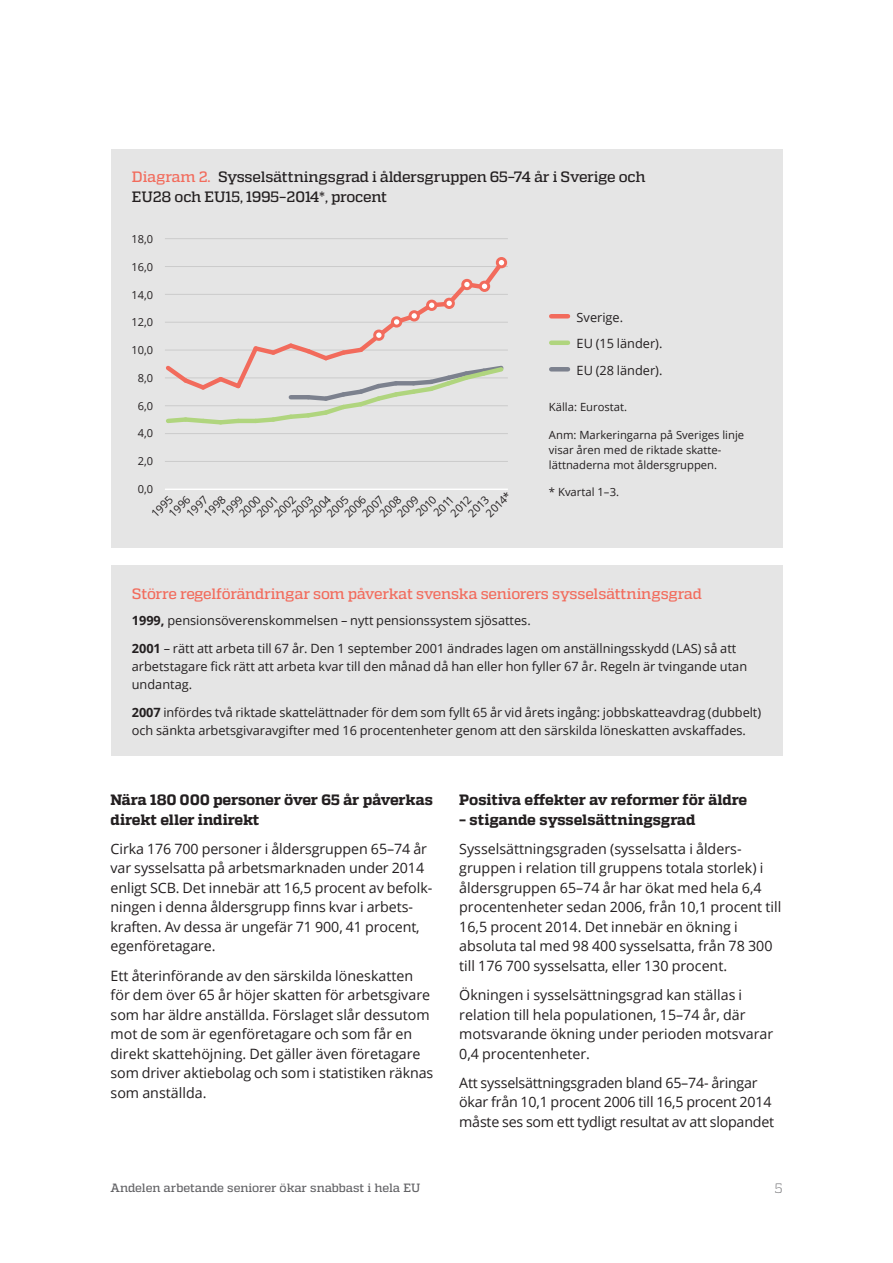
<style>
.page{position:relative;width:893px;height:1263px;background:#fff}
.page>*{position:absolute;margin:0;border:0;box-sizing:border-box;transform-origin:0 0}
.t1{font:800 15px/19.5px "Quadon";letter-spacing:-.01em;color:#231f20}
.t2{font:500 15px/19.5px "Quadon";letter-spacing:-.01em;color:#231f20}
.t3{font:500 15px "Quadon";letter-spacing:-.02em;color:#f26b5c}
.t4{font:14.25px/19.5px "Open Sans";color:#231f20}
.t5{font:300 13.5px "Quadon";color:#636366}
.t6{font:12.75px/18px "Open Sans";color:#231f20}
.t7{font:500 12px "Quadon";letter-spacing:-.005em;color:#636366}
.t8{font:11.25px/15px "Open Sans";color:#231f20}
.t9{font:11.1px "Open Sans";color:#231f20}
.s1{color:#f26b5c}
.s2{font-weight:700}
</style>
<div class="page">
<div style="left:111px;top:566px;width:671px;height:190px;background:#e5e5e5"></div>
<div style="left:111px;top:149px;width:671px;height:398px;background:#e5e5e5"></div>
<hr style="left:165px;top:266px;width:343px;height:1px;background:#cbcbcb">
<hr style="left:165px;top:294px;width:343px;height:1px;background:#cbcbcb">
<hr style="left:165px;top:322px;width:343px;height:1px;background:#cbcbcb">
<hr style="left:165px;top:350px;width:343px;height:1px;background:#cbcbcb">
<hr style="left:165px;top:377px;width:343px;height:1px;background:#cbcbcb">
<hr style="left:165px;top:405px;width:343px;height:1px;background:#cbcbcb">
<hr style="left:165px;top:433px;width:343px;height:1px;background:#cbcbcb">
<hr style="left:165px;top:461px;width:343px;height:1px;background:#cbcbcb">
<hr style="left:165px;top:238px;width:343px;height:1px;background:#cbcbcb">
<svg style="left:165px;top:257px;width:342px;height:168px"></svg>
<div style="left:375px;top:331px;width:8px;height:8px;background:#fff;border-radius:50%"></div>
<div style="left:373px;top:329px;width:11px;height:12px;border:3px solid #f26b5c;border-radius:50%"></div>
<div style="left:392px;top:318px;width:9px;height:8px;background:#fff;border-radius:50%"></div>
<div style="left:391px;top:316px;width:11px;height:12px;border:3px solid #f26b5c;border-radius:50%"></div>
<div style="left:410px;top:312px;width:8px;height:8px;background:#fff;border-radius:50%"></div>
<div style="left:409px;top:310px;width:11px;height:11px;border:3px solid #f26b5c;border-radius:50%"></div>
<div style="left:428px;top:301px;width:8px;height:8px;background:#fff;border-radius:50%"></div>
<div style="left:426px;top:300px;width:11px;height:11px;border:3px solid #f26b5c;border-radius:50%"></div>
<div style="left:445px;top:299px;width:8px;height:8px;background:#fff;border-radius:50%"></div>
<div style="left:444px;top:298px;width:11px;height:11px;border:3px solid #f26b5c;border-radius:50%"></div>
<div style="left:463px;top:280px;width:8px;height:9px;background:#fff;border-radius:50%"></div>
<div style="left:461px;top:279px;width:12px;height:11px;border:3px solid #f26b5c;border-radius:50%"></div>
<div style="left:480px;top:282px;width:9px;height:8px;background:#fff;border-radius:50%"></div>
<div style="left:479px;top:281px;width:11px;height:11px;border:3px solid #f26b5c;border-radius:50%"></div>
<div style="left:497px;top:258px;width:9px;height:9px;background:#fff;border-radius:50%"></div>
<div style="left:496px;top:257px;width:11px;height:11px;border:3px solid #f26b5c;border-radius:50%"></div>
<hr style="left:165px;top:489px;width:343px;height:1px;background:#fff">
<hr style="left:551px;top:314px;width:17px;height:4px;background:#f26b5c">
<div style="left:551px;top:340px;width:17px;height:5px;background:#b0d57e"></div>
<hr style="left:551px;top:367px;width:17px;height:4px;background:#7c818e">
<p class="t2" style="left:132px;top:167px;width:515px"><span class="s1">Diagram 2.</span> Sysselsättningsgrad i åldersgruppen 65–74 år i Sverige och<br>EU28 och EU15, 1995–2014*, procent</p>
<p class="t9" style="left:132px;top:231px;width:23px">18,0</p>
<p class="t9" style="left:132px;top:259px;width:23px">16,0</p>
<p class="t9" style="left:132px;top:287px;width:23px">14,0</p>
<p class="t9" style="left:132px;top:315px;width:23px">12,0</p>
<p class="t9" style="left:132px;top:342px;width:23px">10,0</p>
<p class="t9" style="left:138px;top:370px;width:17px">8,0</p>
<p class="t9" style="left:138px;top:398px;width:17px">6,0</p>
<p class="t9" style="left:138px;top:425px;width:17px">4,0</p>
<p class="t9" style="left:138px;top:453px;width:17px">2,0</p>
<p class="t9" style="left:138px;top:481px;width:17px">0,0</p>
<p class="t9" style="left:464px;top:509px;width:26px;rotate:-45deg">2013</p>
<p class="t6" style="left:577px;top:303px;width:87px;line-height:26.5px">Sverige.<br>EU (15 länder).<br>EU (28 länder).</p>
<p class="t8" style="left:549px;top:399px;width:80px">Källa: Eurostat.</p>
<p class="t8" style="left:549px;top:427px;width:197px">Anm: Markeringarna på Sveriges linje visar åren med de riktade skatte&shy;lättnaderna mot åldersgruppen.</p>
<p class="t8" style="left:549px;top:484px;width:72px">* Kvartal 1–3.</p>
<p class="t9" style="left:393px;top:510px;width:27px;rotate:-45deg">2009</p>
<p class="t9" style="left:482px;top:509px;width:32px;rotate:-45deg">2014*</p>
<p class="t9" style="left:306px;top:510px;width:27px;rotate:-45deg">2004</p>
<p class="t9" style="left:165px;top:510px;width:27px;rotate:-45deg">1996</p>
<p class="t9" style="left:235px;top:510px;width:27px;rotate:-45deg">2000</p>
<p class="t9" style="left:341px;top:510px;width:27px;rotate:-45deg">2006</p>
<p class="t9" style="left:412px;top:509px;width:25px;rotate:-45deg">2010</p>
<p class="t9" style="left:200px;top:510px;width:27px;rotate:-45deg">1998</p>
<p class="t9" style="left:376px;top:510px;width:27px;rotate:-45deg">2008</p>
<p class="t9" style="left:218px;top:510px;width:27px;rotate:-45deg">1999</p>
<p class="t9" style="left:271px;top:510px;width:27px;rotate:-45deg">2002</p>
<p class="t9" style="left:447px;top:509px;width:26px;rotate:-45deg">2012</p>
<p class="t9" style="left:288px;top:510px;width:27px;rotate:-45deg">2003</p>
<p class="t9" style="left:183px;top:510px;width:27px;rotate:-45deg">1997</p>
<p class="t9" style="left:358px;top:510px;width:27px;rotate:-45deg">2007</p>
<p class="t9" style="left:148px;top:510px;width:27px;rotate:-45deg">1995</p>
<p class="t9" style="left:323px;top:510px;width:27px;rotate:-45deg">2005</p>
<p class="t9" style="left:253px;top:510px;width:27px;rotate:-45deg">2001</p>
<p class="t9" style="left:430px;top:509px;width:25px;rotate:-45deg">2011</p>
<p class="t3" style="left:132px;top:585px;width:571px">Större regelförändringar som påverkat svenska seniorers sysselsättningsgrad</p>
<p class="t6" style="left:132px;top:606px;width:606px;line-height:27.8px"><span class="s2">1999,</span> pensionsöverenskommelsen – nytt pensionssystem sjösattes.<br><span class="s2">2001</span> – rätt att arbeta till 67 år. Den 1 september 2001 ändrades lagen om anställningsskydd (LAS) så att</p>
<p class="t6" style="left:132px;top:657px;width:617px">arbetstagare fick rätt att arbeta kvar till den månad då han eller hon fyller 67 år. Regeln är tvingande utan undantag.</p>
<p class="t6" style="left:132px;top:703px;width:631px"><span class="s2">2007</span> infördes två riktade skattelättnader för dem som fyllt 65 år vid årets ingång: jobbskatteavdrag (dubbelt) och sänkta arbetsgivaravgifter med 16 procentenheter genom att den särskilda löneskatten avskaffades.</p>
<p class="t1" style="left:111px;top:790px;width:324px">Nära 180 000 personer över 65 år påverkas direkt eller indirekt</p>
<p class="t4" style="left:111px;top:838px;width:323px">Cirka 176 700 personer i åldersgruppen 65–74 år var sysselsatta på arbetsmarknaden under 2014 enligt SCB. Det innebär att 16,5 procent av befolk&shy;ningen i denna åldersgrupp finns kvar i arbets&shy;kraften. Av dessa är ungefär 71 900, 41 procent, egenföretagare.</p>
<p class="t4" style="left:111px;top:965px;width:324px">Ett återinförande av den särskilda löneskatten för dem över 65 år höjer skatten för arbetsgivare som har äldre anställda. Förslaget slår dessutom mot de som är egenföretagare och som får en direkt skattehöjning. Det gäller även företagare som driver aktiebolag och som i statistiken räknas som anställda.</p>
<p class="t1" style="left:459px;top:790px;width:289px">Positiva effekter av reformer för äldre</p>
<p class="t1" style="left:459px;top:810px;width:238px">– stigande sysselsättningsgrad</p>
<p class="t4" style="left:459px;top:838px;width:324px">Sysselsättningsgraden (sysselsatta i ålders&shy;gruppen i relation till gruppens totala storlek) i åldersgruppen 65–74 år har ökat med hela 6,4 procentenheter sedan 2006, från 10,1 procent till 16,5 procent 2014. Det innebär en ökning i absoluta tal med 98 400 sysselsatta, från 78 300 till 176 700 sysselsatta, eller 130 procent.</p>
<p class="t4" style="left:459px;top:985px;width:316px">Ökningen i sysselsättningsgrad kan ställas i relation till hela populationen, 15–74 år, där motsvarande ökning under perioden motsvarar 0,4 procentenheter.</p>
<p class="t4" style="left:459px;top:1072px;width:316px">Att sysselsättningsgraden bland 65–74- åringar ökar från 10,1 procent 2006 till 16,5 procent 2014 måste ses som ett tydligt resultat av att slopandet</p>
<p class="t7" style="left:111px;top:1181px;width:311px">Andelen arbetande seniorer ökar snabbast i hela EU</p>
<p class="t5" style="left:775px;top:1181px;width:9px">5</p>
</div>
